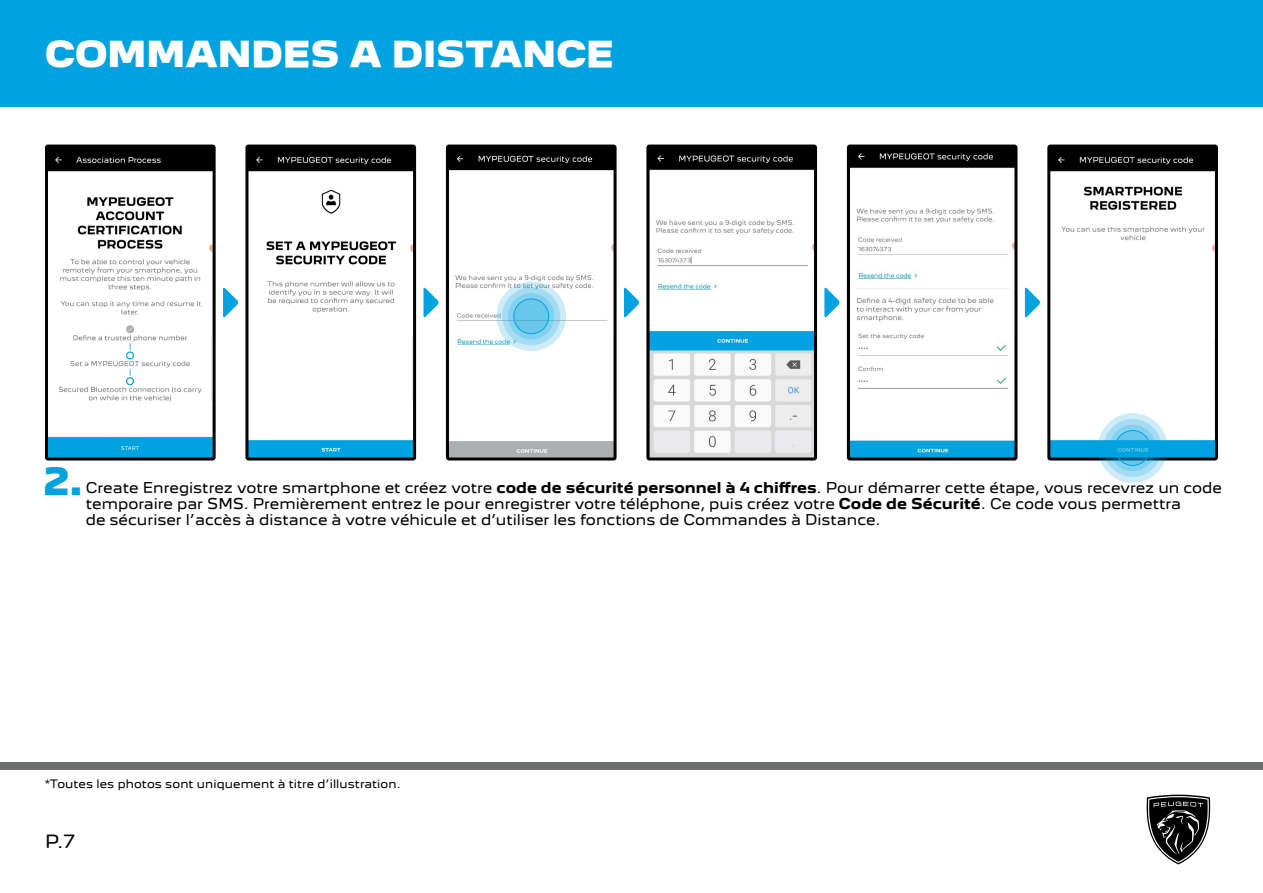
<style>
.page{position:relative;width:1263px;height:893px;background:#fff}
.page>*{position:absolute;margin:0;border:0;box-sizing:border-box;transform-origin:0 0}
.t1{font:900 34.5px "Peugeot New";color:#00a3e0}
.t2{font:900 33px "Peugeot New";color:#fff}
.t3{font:16.5px "Peugeot New";color:#000}
.t4{font:13.5px/16.2px "Peugeot New";color:#000}
.t5{font:10.5px "Peugeot New";letter-spacing:.01em;color:#000}
.s1{font-weight:700}
</style>
<div class="page">
<div style="left:0;top:762px;width:1263px;height:7px;background:#6c6f70"></div>
<div style="left:0;top:0;width:1263px;height:107px;background:#00a3e0"></div>
<svg style="left:1146px;top:795px;width:64px;height:69px"></svg>
<img style="left:49px;top:149px;width:163px;height:307px">
<div style="left:45px;top:145px;width:171px;height:315px;border:3px solid #000;border-radius:2px"></div>
<img style="left:249px;top:149px;width:163px;height:307px">
<div style="left:245px;top:145px;width:171px;height:315px;border:3px solid #000;border-radius:2px"></div>
<img style="left:450px;top:153px;width:162px;height:303px">
<div style="left:446px;top:145px;width:170px;height:315px;border:3px solid #000;border-radius:2px"></div>
<img style="left:851px;top:149px;width:162px;height:307px">
<div style="left:847px;top:145px;width:170px;height:315px;border:3px solid #000;border-radius:2px"></div>
<img style="left:650px;top:149px;width:163px;height:307px">
<div style="left:646px;top:145px;width:171px;height:315px;border:3px solid #000;border-radius:2px"></div>
<img style="left:1051px;top:149px;width:163px;height:307px">
<div style="left:1047px;top:145px;width:171px;height:315px;border:3px solid #000;border-radius:2px"></div>
<svg style="left:423px;top:287px;width:16px;height:31px"></svg>
<svg style="left:824px;top:287px;width:16px;height:31px"></svg>
<svg style="left:624px;top:287px;width:15px;height:31px"></svg>
<svg style="left:1025px;top:287px;width:15px;height:31px"></svg>
<svg style="left:223px;top:287px;width:15px;height:31px"></svg>
<svg style="left:496px;top:281px;width:70px;height:70px"></svg>
<svg style="left:502px;top:287px;width:58px;height:58px"></svg>
<svg style="left:508px;top:293px;width:46px;height:47px"></svg>
<svg style="left:514px;top:299px;width:35px;height:35px"></svg>
<div style="left:513px;top:298px;width:36px;height:36px;border:1px solid #00a3e0;border-radius:50%"></div>
<svg style="left:1098px;top:413px;width:69px;height:70px"></svg>
<svg style="left:1103px;top:419px;width:59px;height:58px"></svg>
<svg style="left:1109px;top:425px;width:47px;height:46px"></svg>
<svg style="left:1115px;top:430px;width:35px;height:35px"></svg>
<div style="left:1115px;top:430px;width:35px;height:36px;border:1px solid #00a3e0;border-radius:50%"></div>
<h2 class="t2" style="left:45px;top:27px;width:570px">COMMANDES A DISTANCE</h2>
<h1 class="t1" style="left:43px;top:453px;width:41px">2.</h1>
<p class="t4" style="left:86px;top:478px;width:1138px">Create Enregistrez votre smartphone et créez votre <span class="s1">code de sécurité personnel à 4 chiffres</span>. Pour démarrer cette étape, vous recevrez un code temporaire par SMS. Premièrement entrez le pour enregistrer votre téléphone, puis créez votre <span class="s1">Code de Sécurité</span>. Ce code vous permettra<br>de sécuriser l’accès à distance à votre véhicule et d’utiliser les fonctions de Commandes à Distance.</p>
<p class="t5" style="left:45px;top:776px;width:357px">*Toutes les photos sont uniquement à titre d’illustration.</p>
<p class="t3" style="left:45px;top:828px;width:32px">P.7</p>
</div>
